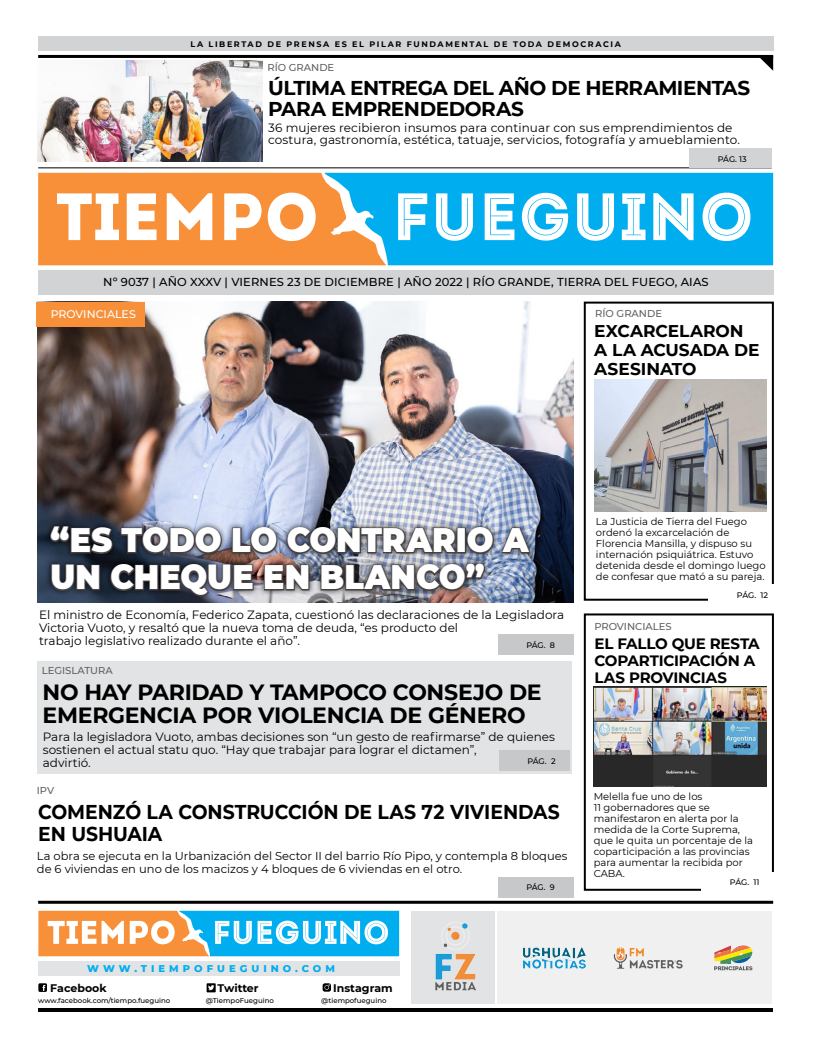
<style>
.page{position:relative;width:820px;height:1049px;background:#fff}
.page>*{position:absolute;margin:0;border:0;box-sizing:border-box;transform-origin:0 0}
.t1{font:900 34px/37px "Montserrat";color:#fff;scale:.93 1}
.t2{font:700 22px/23px "Montserrat";letter-spacing:-.015em;color:#000}
.t3{font:700 20px/21px "Montserrat";letter-spacing:-.02em;color:#000}
.t4{font:700 20px/22px "Montserrat";letter-spacing:-.02em;color:#000;scale:.94 1}
.t5{font:700 17px/19px "Montserrat";letter-spacing:-.005em;color:#000}
.t6{font:700 15px/17px "Montserrat";letter-spacing:-.015em;color:#000}
.t7{font:12px/13px "Montserrat";color:#000}
.t8{font:11.5px/13px "Montserrat";color:#000}
.t9{font:500 11.5px "Montserrat";letter-spacing:.01em;color:#000}
.t10{font:700 11px "Montserrat";color:#000}
.t11{font:500 11px "Montserrat";color:#fff}
.t12{font:10px/11px "Montserrat";color:#000}
.t13{font:500 10px "Montserrat";color:#616161}
.t14{font:800 10px "Montserrat";letter-spacing:.4em;color:#00aeef}
.t15{font:700 8px "Montserrat";letter-spacing:.2em;color:#000}
.t16{font:500 8px "Montserrat";letter-spacing:-.01em;color:#000}
.t17{font:500 7px "Montserrat";color:#000}
</style>
<div class="page">
<img style="left:38px;top:302px;width:535px;height:300px">
<div style="left:37px;top:302px;width:108px;height:25px;background:#f79039"></div>
<hr style="left:38px;top:901px;width:734px;height:3px;background:#000">
<hr style="left:38px;top:1008px;width:734px;height:4px;background:#000">
<div style="left:410px;top:911px;width:84px;height:92px;background:#e2e3e4"></div>
<div style="left:497px;top:911px;width:274px;height:92px;background:#f0f0f1"></div>
<div style="left:38px;top:961px;width:361px;height:15px;background:#e2e3e4"></div>
<svg style="left:38px;top:911px;width:361px;height:45px"></svg>
<svg style="left:38px;top:983px;width:9px;height:9px"></svg>
<svg style="left:206px;top:983px;width:10px;height:9px"></svg>
<svg style="left:322px;top:983px;width:8px;height:9px"></svg>
<img style="left:435px;top:923px;width:41px;height:68px">
<img style="left:523px;top:947px;width:63px;height:22px">
<img style="left:613px;top:947px;width:70px;height:22px">
<svg style="left:714px;top:945px;width:38px;height:26px"></svg>
<div style="left:583px;top:613px;width:190px;height:278px;border:2px solid #000"></div>
<div style="left:583px;top:302px;width:190px;height:299px;border:2px solid #000"></div>
<div style="left:37px;top:661px;width:534px;height:113px;background:#e2e3e4"></div>
<hr style="left:38px;top:55px;width:734px;height:3px;background:#000">
<svg style="left:757px;top:57px;width:15px;height:13px"></svg>
<div style="left:38px;top:270px;width:734px;height:25px;background:#d1d3d4"></div>
<div style="left:701px;top:872px;width:72px;height:20px;background:#fff"></div>
<div style="left:38px;top:37px;width:734px;height:14px;background:#d1d3d4"></div>
<svg style="left:38px;top:173px;width:286px;height:92px"></svg>
<svg style="left:324px;top:173px;width:448px;height:92px;fill:#00aeef"></svg>
<div style="left:497px;top:634px;width:76px;height:21px;background:#c7c8ca"></div>
<div style="left:499px;top:750px;width:70px;height:20px;background:#c7c8ca"></div>
<div style="left:708px;top:584px;width:65px;height:20px;background:#fff"></div>
<hr style="left:38px;top:167px;width:733px;height:1px;background:#000">
<div style="left:689px;top:148px;width:82px;height:20px;background:#d1d3d4"></div>
<div style="left:44px;top:520px;width:492px;height:82px;background:#000;opacity:.75"></div>
<svg style="left:49px;top:525px;width:65px;height:30px;background:#22262d"></svg>
<svg style="left:120px;top:526px;width:103px;height:29px;background:#494b54"></svg>
<svg style="left:231px;top:526px;width:47px;height:29px"></svg>
<svg style="left:285px;top:526px;width:173px;height:29px;background:#53545b"></svg>
<div style="left:456px;top:528px;width:10px;height:25px;border:2px solid #474140"></div>
<svg style="left:465px;top:526px;width:67px;height:29px;background:#616776"></svg>
<svg style="left:50px;top:564px;width:51px;height:28px"></svg>
<svg style="left:109px;top:563px;width:145px;height:35px;background:#33353e"></svg>
<svg style="left:263px;top:564px;width:47px;height:27px"></svg>
<img style="left:319px;top:561px;width:166px;height:31px">
<div style="left:497px;top:877px;width:76px;height:20px;background:#c7c8ca"></div>
<img style="left:37px;top:61px;width:225px;height:101px">
<img style="left:593px;top:687px;width:173px;height:99px">
<img style="left:594px;top:380px;width:171px;height:132px">
<p class="t15" style="left:190px;top:40px;width:431px">LA LIBERTAD DE PRENSA ES EL PILAR FUNDAMENTAL DE TODA DEMOCRACIA</p>
<p class="t13" style="left:267px;top:62px;width:68px">RÍO GRANDE</p>
<h3 class="t3" style="left:268px;top:78px;width:483px">ÚLTIMA ENTREGA DEL AÑO DE HERRAMIENTAS<br>PARA EMPRENDEDORAS</h3>
<p class="t7" style="left:268px;top:122px;width:473px;line-height:12px">36 mujeres recibieron insumos para continuar con sus emprendimientos de costura, gastronomía, estética, tatuaje, servicios, fotografía y amueblamiento.</p>
<p class="t16" style="left:717px;top:154px;width:30px">PÁG. 13</p>
<p class="t9" style="left:103px;top:276px;width:606px">Nº 9037 | AÑO XXXV | VIERNES 23 DE DICIEMBRE | AÑO 2022 | RÍO GRANDE, TIERRA DEL FUEGO, AIAS</p>
<p class="t11" style="left:51px;top:308px;width:86px">PROVINCIALES</p>
<p class="t13" style="left:595px;top:308px;width:68px">RÍO GRANDE</p>
<h3 class="t5" style="left:594px;top:321px;width:167px">EXCARCELARON<br>A LA ACUSADA DE<br>ASESINATO</h3>
<h1 class="t1" style="left:50px;top:524px;width:515px">“ES TODO LO CONTRARIO A<br>UN CHEQUE EN BLANCO”</h1>
<p class="t7" style="left:39px;top:609px;width:526px">El ministro de Economía, Federico Zapata, cuestionó las declaraciones de la Legisladora<br>Victoria Vuoto, y resaltó que la nueva toma de deuda, “es producto del<br>trabajo legislativo realizado durante el año”.</p>
<p class="t16" style="left:526px;top:641px;width:30px">PÁG. 8</p>
<p class="t13" style="left:42px;top:665px;width:72px">LEGISLATURA</p>
<h2 class="t2" style="left:43px;top:681px;width:500px">NO HAY PARIDAD Y TAMPOCO CONSEJO DE<br>EMERGENCIA POR VIOLENCIA DE GÉNERO</h2>
<p class="t7" style="left:43px;top:730px;width:513px">Para la legisladora Vuoto, ambas decisiones son “un gesto de reafirmarse” de quienes sostienen el actual statu quo. “Hay que trabajar para lograr el dictamen”,<br>advirtió.</p>
<h3 class="t4" style="left:38px;top:801px;width:556px">COMENZÓ LA CONSTRUCCIÓN DE LAS 72 VIVIENDAS<br>EN USHUAIA</h3>
<p class="t16" style="left:527px;top:756px;width:30px">PÁG. 2</p>
<p class="t13" style="left:37px;top:785px;width:19px">IPV</p>
<p class="t8" style="left:37px;top:850px;width:532px">La obra se ejecuta en la Urbanización del Sector II del barrio Río Pipo, y contempla 8 bloques de 6 viviendas en uno de los macizos y 4 bloques de 6 viviendas en el otro.</p>
<p class="t16" style="left:526px;top:883px;width:30px">PÁG. 9</p>
<p class="t12" style="left:595px;top:516px;width:171px">La Justicia de Tierra del Fuego ordenó la excarcelación de<br>Florencia Mansilla, y dispuso su internación psiquiátrica. Estuvo detenida desde el domingo luego de confesar que mató a su pareja.</p>
<p class="t13" style="left:594px;top:621px;width:79px">PROVINCIALES</p>
<p class="t16" style="left:736px;top:591px;width:33px">PÁG. 12</p>
<p class="t6" style="left:594px;top:635px;width:167px">EL FALLO QUE RESTA<br>COPARTICIPACIÓN A<br>LAS PROVINCIAS</p>
<p class="t12" style="left:593px;top:791px;width:161px">Melella fue uno de los<br>11 gobernadores que se manifestaron en alerta por la medida de la Corte Suprema, que le quita un porcentaje de la coparticipación a las provincias para aumentar la recibida por<br>CABA.</p>
<p class="t16" style="left:729px;top:878px;width:31px">PÁG. 11</p>
<p class="t14" style="left:87px;top:962px;width:249px">WWW.TIEMPOFUEGUINO.COM</p>
<p class="t10" style="left:50px;top:981px;width:58px">Facebook</p>
<p class="t17" style="left:38px;top:996px;width:134px">www.facebook.com/tiempo.fueguino</p>
<p class="t10" style="left:217px;top:981px;width:42px">Twitter</p>
<p class="t17" style="left:206px;top:996px;width:70px">@TiempoFueguino</p>
<p class="t10" style="left:333px;top:981px;width:61px">Instagram</p>
<p class="t17" style="left:321px;top:996px;width:67px">@tiempofueguino</p>
</div>
